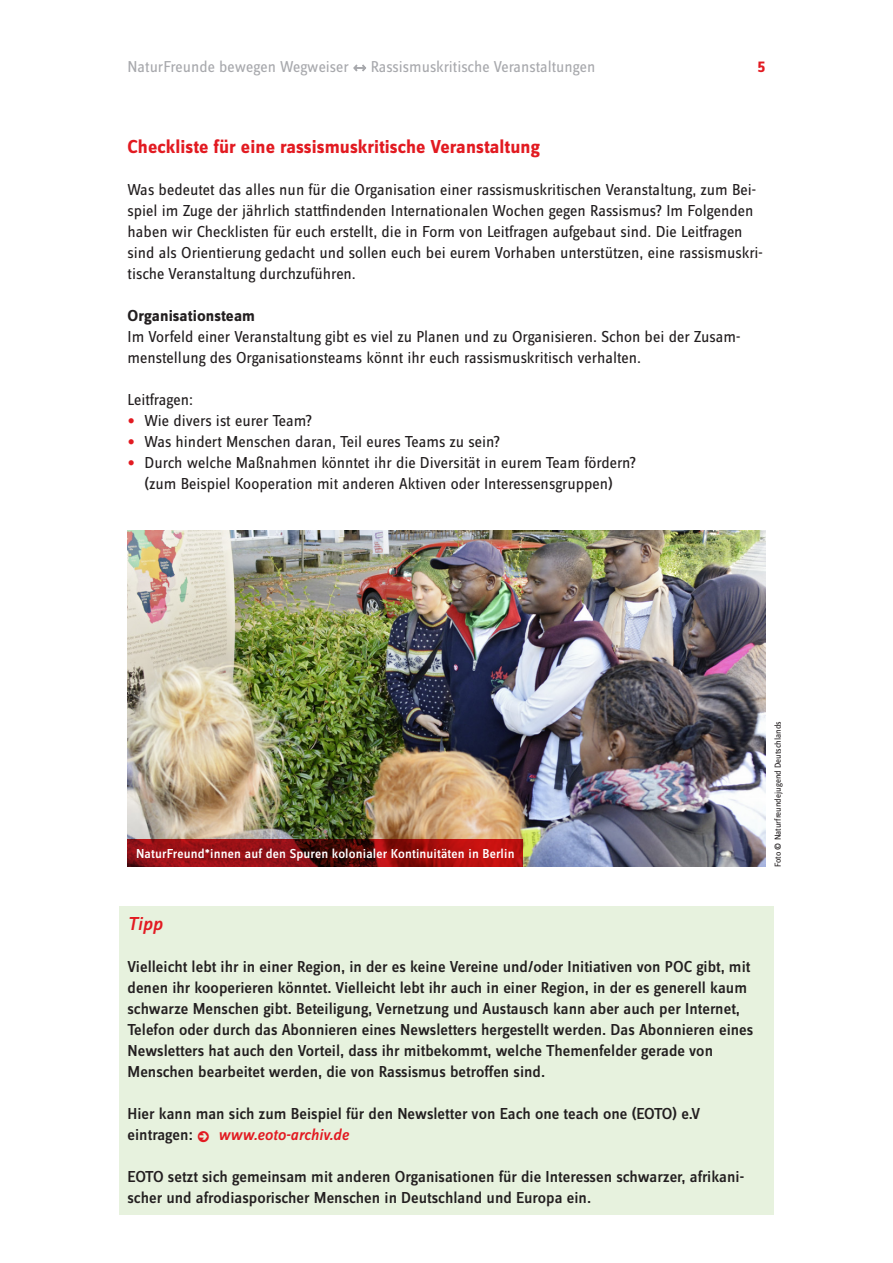
<style>
.page{position:relative;width:893px;height:1263px;background:#fff}
.page>*{position:absolute;margin:0;border:0;box-sizing:border-box;transform-origin:0 0}
.t1{font:700 19.5px "Zine Sans Dis OT";letter-spacing:.005em;color:#e21a21}
.t2{font:italic 500 19.5px "Zine Sans Dis OT";color:#e21a21}
.t3{font:16.5px/21px "Zine Sans Dis OT";color:#231f20}
.t4{font:500 16.5px/21px "Zine Sans Dis OT";color:#231f20}
.t5{font:italic 500 16.5px "Zine Sans Dis OT";color:#e21a21}
.t6{font:700 16.5px "Zine Sans Dis OT";letter-spacing:.005em;color:#231f20}
.t7{font:16.35px "Zine Sans Dis OT";color:#a8a9ad}
.t8{font:700 16.35px "Zine Sans Dis OT";color:#e21a21}
.t9{font:500 13.5px "Zine Sans Dis OT";letter-spacing:.01em;color:#fff}
.t10{font:9px "Zine Sans Dis OT";color:#231f20}
.s1{font-family:"Minion Pro";font-size:19.5px;color:#e21a21}
</style>
<div class="page">
<div style="left:119px;top:906px;width:655px;height:37px;background:#e7f2de"></div>
<div style="left:119px;top:930px;width:655px;height:285px;background:#e7f2de"></div>
<img style="left:128px;top:531px;width:637px;height:336px">
<svg style="left:128px;top:839px;width:395px;height:28px;background:#8e0e10"></svg>
<svg style="left:353px;top:65px;width:13px;height:6px"></svg>
<p class="t7" style="left:128px;top:59px;width:223px">NaturFreunde bewegen Wegweiser</p>
<p class="t7" style="left:371px;top:59px;width:226px">Rassismuskritische Veranstaltungen</p>
<p class="t8" style="left:757px;top:59px;width:9px">5</p>
<p class="t1" style="left:128px;top:136px;width:414px">Checkliste für eine rassismuskritische Veranstaltung</p>
<p class="t3" style="left:128px;top:180px;width:637px">Was bedeutet das alles nun für die Organisation einer rassismuskritischen Veranstaltung, zum Bei&shy;spiel im Zuge der jährlich stattfindenden Internationalen Wochen gegen Rassismus? Im Folgenden haben wir Checklisten für euch erstellt, die in Form von Leitfragen aufgebaut sind. Die Leitfragen sind als Orientierung gedacht und sollen euch bei eurem Vorhaben unterstützen, eine rassismuskri&shy;tische Veranstaltung durchzuführen.</p>
<p class="t6" style="left:128px;top:307px;width:129px">Organisationsteam</p>
<p class="t3" style="left:128px;top:327px;width:614px">Im Vorfeld einer Veranstaltung gibt es viel zu Planen und zu Organisieren. Schon bei der Zusam&shy;menstellung des Organisationsteams könnt ihr euch rassismuskritisch verhalten.</p>
<p class="t3" style="left:128px;top:390px;width:67px">Leitfragen:</p>
<p class="t3" style="left:128px;top:411px;width:186px"><span class="s1">•</span> Wie divers ist eurer Team?</p>
<p class="t3" style="left:128px;top:432px;width:374px"><span class="s1">•</span> Was hindert Menschen daran, Teil eures Teams zu sein?</p>
<p class="t3" style="left:128px;top:453px;width:510px;text-align:center"><span class="s1">•</span> Durch welche Maßnahmen könntet ihr die Diversität in eurem Team fördern? (zum Beispiel Kooperation mit anderen Aktiven oder Interessensgruppen)</p>
<p class="t9" style="left:136px;top:847px;width:380px">NaturFreund*innen auf den Spuren kolonialer Kontinuitäten in Berlin</p>
<p class="t2" style="left:128px;top:914px;width:36px">Tipp</p>
<p class="t4" style="left:128px;top:957px;width:627px">Vielleicht lebt ihr in einer Region, in der es keine Vereine und/oder Initiativen von POC gibt, mit denen ihr kooperieren könntet. Vielleicht lebt ihr auch in einer Region, in der es generell kaum schwarze Menschen gibt. Beteiligung, Vernetzung und Austausch kann aber auch per Internet, Telefon oder durch das Abonnieren eines Newsletters hergestellt werden. Das Abonnieren eines Newsletters hat auch den Vorteil, dass ihr mitbekommt, welche Themenfelder gerade von Menschen bearbeitet werden, die von Rassismus betroffen sind.</p>
<p class="t4" style="left:128px;top:1104px;width:574px">Hier kann man sich zum Beispiel für den Newsletter von Each one teach one (EOTO) e.V eintragen:</p>
<p class="t5" style="left:218px;top:1126px;width:132px">www.eoto-archiv.de</p>
<p class="t4" style="left:128px;top:1167px;width:618px">EOTO setzt sich gemeinsam mit anderen Organisationen für die Interessen schwarzer, afrikani&shy;scher und afrodiasporischer Menschen in Deutschland und Europa ein.</p>
<p class="t10" style="left:774px;top:867px;width:147px;rotate:-90deg">Foto © Naturfreundejugend Deutschlands</p>
</div>
